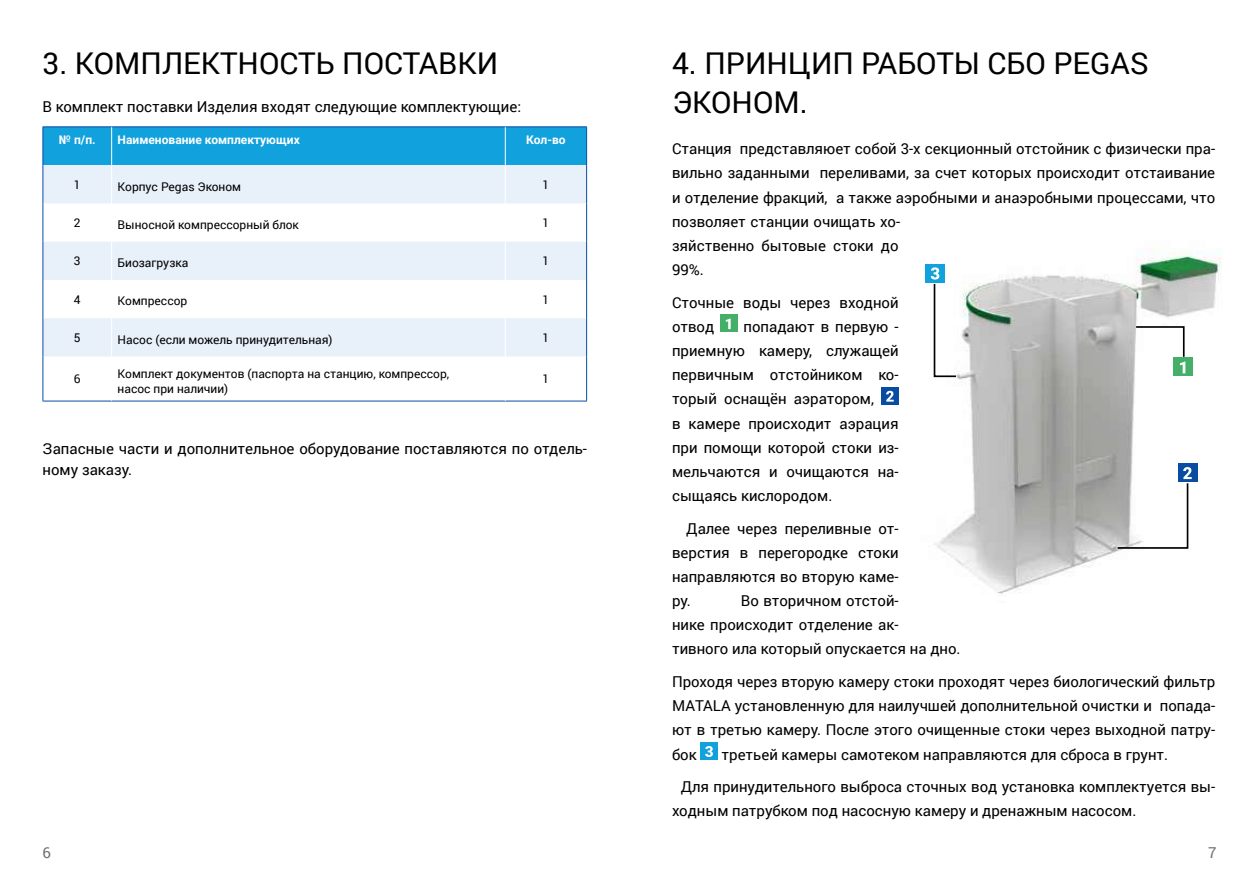
<style>
.page{position:relative;width:1259px;height:893px;background:#fff}
.page>*{position:absolute;margin:0;border:0;box-sizing:border-box;transform-origin:0 0}
.t1{font:30px/39.2px "Roboto";color:#000}
.t2{font:15px/24.2px "Roboto";color:#000}
.t3{font:15px "Roboto";color:#6d6e71}
.t4{font:12px/15px "Roboto";color:#000}
.t5{font:700 12px "Roboto";color:#fff}
</style>
<div class="page">
<div style="left:44px;top:127px;width:542px;height:38px;background:#11a1dc"></div>
<svg style="left:44px;top:165px;width:542px;height:191px;fill:#e8f0fa"></svg>
<hr style="left:43px;top:126px;width:69px;height:1px;background:#084da1">
<hr style="left:43px;top:127px;width:1px;height:38px;background:#084da1">
<hr style="left:112px;top:126px;width:393px;height:1px;background:#084da1">
<hr style="left:505px;top:126px;width:82px;height:1px;background:#084da1">
<hr style="left:586px;top:127px;width:1px;height:38px;background:#084da1">
<hr style="left:43px;top:165px;width:1px;height:38px;background:#084da1">
<hr style="left:586px;top:165px;width:1px;height:38px;background:#084da1">
<hr style="left:43px;top:203px;width:1px;height:39px;background:#084da1">
<hr style="left:586px;top:203px;width:1px;height:39px;background:#084da1">
<hr style="left:43px;top:242px;width:1px;height:38px;background:#084da1">
<hr style="left:586px;top:242px;width:1px;height:38px;background:#084da1">
<hr style="left:43px;top:280px;width:1px;height:38px;background:#084da1">
<hr style="left:586px;top:280px;width:1px;height:38px;background:#084da1">
<hr style="left:43px;top:318px;width:1px;height:38px;background:#084da1">
<hr style="left:586px;top:318px;width:1px;height:38px;background:#084da1">
<hr style="left:43px;top:356px;width:1px;height:45px;background:#084da1">
<hr style="left:586px;top:356px;width:1px;height:45px;background:#084da1">
<hr style="left:43px;top:401px;width:69px;height:1px;background:#084da1">
<hr style="left:112px;top:401px;width:393px;height:1px;background:#084da1">
<hr style="left:505px;top:401px;width:82px;height:1px;background:#084da1">
<hr style="left:111px;top:127px;width:1px;height:38px;background:#fff">
<hr style="left:505px;top:127px;width:1px;height:38px;background:#fff">
<hr style="left:111px;top:165px;width:1px;height:38px;background:#fff">
<hr style="left:505px;top:165px;width:1px;height:38px;background:#fff">
<hr style="left:111px;top:203px;width:1px;height:39px;background:#fff">
<hr style="left:505px;top:203px;width:1px;height:39px;background:#fff">
<hr style="left:111px;top:242px;width:1px;height:38px;background:#fff">
<hr style="left:505px;top:242px;width:1px;height:38px;background:#fff">
<hr style="left:111px;top:280px;width:1px;height:38px;background:#fff">
<hr style="left:505px;top:280px;width:1px;height:38px;background:#fff">
<hr style="left:111px;top:318px;width:1px;height:38px;background:#fff">
<hr style="left:505px;top:318px;width:1px;height:38px;background:#fff">
<div style="left:720px;top:315px;width:17px;height:17px;background:#43af69"></div>
<svg style="left:726px;top:318px;width:4px;height:11px"></svg>
<div style="left:881px;top:387px;width:17px;height:17px;background:#084da1"></div>
<svg style="left:886px;top:391px;width:7px;height:11px"></svg>
<div style="left:700px;top:743px;width:18px;height:17px;background:#11a1dc"></div>
<svg style="left:705px;top:746px;width:8px;height:11px"></svg>
<img style="left:925px;top:248px;width:297px;height:346px">
<div style="left:1173px;top:358px;width:20px;height:18px;background:#43af69"></div>
<div style="left:1178px;top:463px;width:19px;height:19px;background:#084da1"></div>
<div style="left:925px;top:264px;width:19px;height:18px;background:#11a1dc"></div>
<svg style="left:1134px;top:325px;width:51px;height:48px"></svg>
<svg style="left:930px;top:267px;width:27px;height:111px"></svg>
<svg style="left:1116px;top:467px;width:75px;height:83px"></svg>
<h1 class="t1" style="left:43px;top:43px;width:457px">3. КОМПЛЕКТНОСТЬ ПОСТАВКИ</h1>
<p class="t2" style="left:43px;top:94px;width:480px">В комплект поставки Изделия входят следующие комплектующие:</p>
<p class="t5" style="left:59px;top:132px;width:38px">№ п/п.</p>
<p class="t5" style="left:118px;top:132px;width:184px">Наименование комплектующих</p>
<p class="t5" style="left:526px;top:132px;width:41px">Кол-во</p>
<p class="t4" style="left:74px;top:177px;width:8px">1</p>
<p class="t4" style="left:118px;top:178px;width:125px">Корпус Pegas Эконом</p>
<p class="t4" style="left:542px;top:177px;width:8px">1</p>
<p class="t4" style="left:74px;top:215px;width:8px">2</p>
<p class="t4" style="left:118px;top:217px;width:183px">Выносной компрессорный блок</p>
<p class="t4" style="left:542px;top:215px;width:8px">1</p>
<p class="t4" style="left:74px;top:253px;width:8px">3</p>
<p class="t4" style="left:118px;top:255px;width:72px">Биозагрузка</p>
<p class="t4" style="left:542px;top:253px;width:8px">1</p>
<p class="t4" style="left:74px;top:291px;width:8px">4</p>
<p class="t4" style="left:118px;top:293px;width:71px">Компрессор</p>
<p class="t4" style="left:542px;top:291px;width:8px">1</p>
<p class="t4" style="left:74px;top:330px;width:8px">5</p>
<p class="t4" style="left:118px;top:331px;width:216px">Насос (если можель принудительная)</p>
<p class="t4" style="left:542px;top:330px;width:8px">1</p>
<p class="t4" style="left:74px;top:371px;width:8px">6</p>
<p class="t4" style="left:118px;top:365px;width:333px">Комплект документов (паспорта на станцию, компрессор, насос при наличии)</p>
<p class="t4" style="left:542px;top:371px;width:8px">1</p>
<p class="t2" style="left:43px;top:438px;width:546px;line-height:21px">Запасные части и дополнительное оборудование поставляются по отдель&shy;ному заказу.</p>
<h1 class="t1" style="left:672px;top:43px;width:478px">4. ПРИНЦИП РАБОТЫ СБО PEGAS<br>ЭКОНОМ.</h1>
<p class="t2" style="left:672px;top:136px;width:544px">Станция представляюет собой 3-х секционный отстойник с физически пра&shy;вильно заданными переливами, за счет которых происходит отстаивание и отделение фракций, а также аэробными и анаэробными процессами, что позволяет станции очищать хо-<br>зяйственно бытовые стоки до<br>99%.</p>
<p class="t2" style="left:672px;top:290px;width:228px">Сточные воды через входной отвод</p>
<p class="t2" style="left:672px;top:314px;width:228px;text-indent:71px">попадают в первую - приемную камеру, служащей первичным отстойником ко&shy;торый оснащён аэратором,<br>в камере происходит аэрация при помощи которой стоки из&shy;мельчаются и очищаются на&shy;сыщаясь кислородом.</p>
<p class="t2" style="left:672px;top:516px;width:228px;text-align:justify;text-indent:14px">Далее через переливные от&shy;верстия в перегородке стоки направляются во вторую каме&shy;ру.</p>
<p class="t2" style="left:672px;top:588px;width:290px;text-indent:69px">Во вторичном отстой-<br>нике происходит отделение ак-<br>тивного ила который опускается на дно.</p>
<p class="t2" style="left:672px;top:669px;width:545px;text-align:justify">Проходя через вторую камеру стоки проходят через биологический фильтр MATALA установленную для наилучшей дополнительной очистки и попада&shy;ют в третью камеру. После этого очищенные стоки через выходной патру&shy;бок</p>
<p class="t2" style="left:681px;top:737px;width:536px;line-height:32.7px;text-align:center">третьей камеры самотеком направляются для сброса в грунт.<br>Для принудительного выброса сточных вод установка комплектуется вы-</p>
<p class="t2" style="left:672px;top:798px;width:466px">ходным патрубком под насосную камеру и дренажным насосом.</p>
<p class="t3" style="left:43px;top:842px;width:10px">6</p>
<p class="t3" style="left:1208px;top:842px;width:10px">7</p>
</div>
